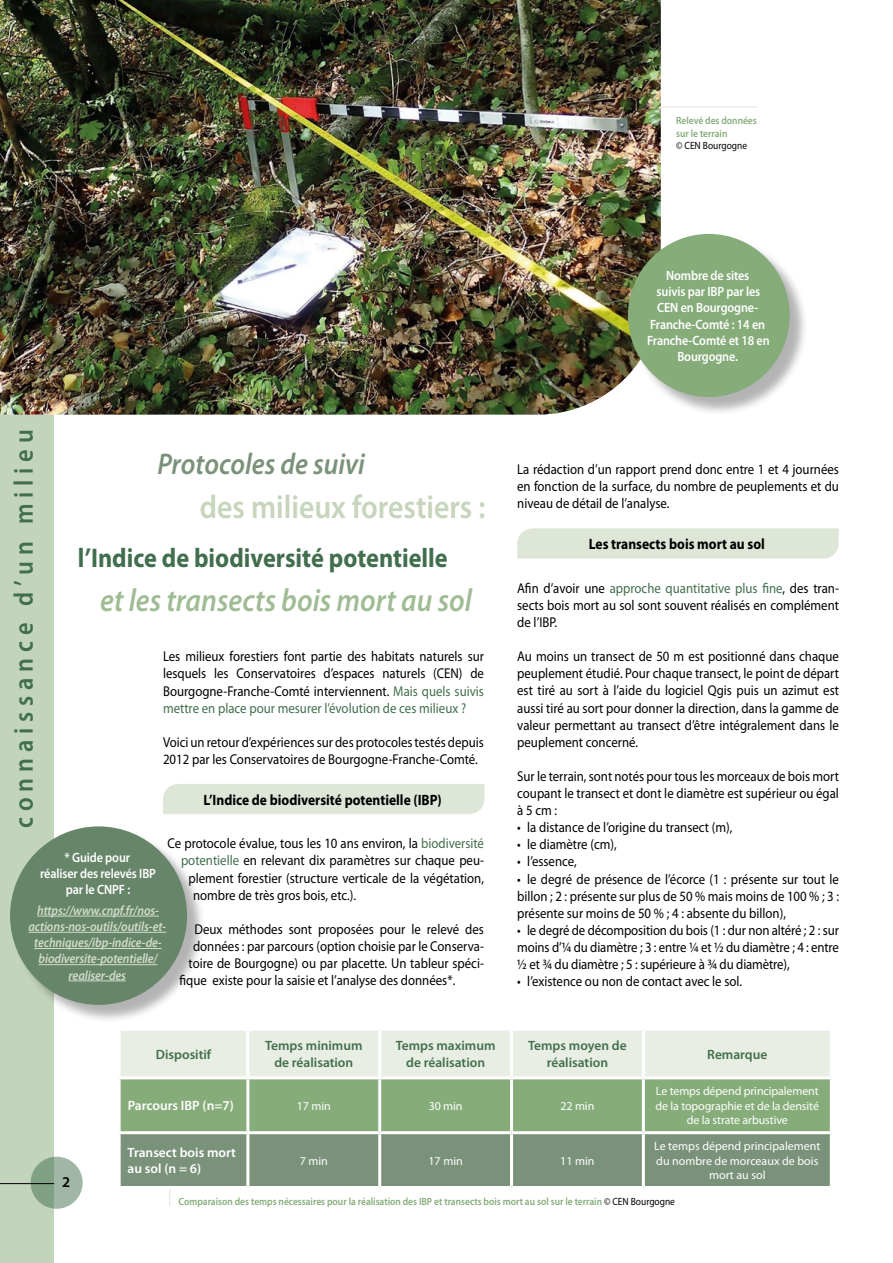
<style>
.page{position:relative;width:893px;height:1263px;background:#fff}
.page>*{position:absolute;margin:0;border:0;box-sizing:border-box;transform-origin:0 0}
.t1{font:600 33px "Myriad Pro";color:#c6d5bc;scale:.9 1}
.t2{font:italic 600 31.95px "Myriad Pro";color:#a0bc94;scale:.9 1}
.t3{font:italic 600 30px "Myriad Pro";color:#799279;scale:.9 1}
.t4{font:700 27px "Myriad Pro";color:#416e4d;scale:.9 1}
.t5{font:600 27px "Myriad Pro";letter-spacing:.24em;color:#416e4d;scale:.9 1}
.t6{font:700 15px "Myriad Pro";color:#000;scale:.9 1}
.t7{font:600 15px "Myriad Pro";color:#000}
.t8{font:14.25px/17.1px "Myriad Pro";color:#000;text-align:justify;scale:.9 1}
.t9{font:600 13.5px/16.2px "Myriad Pro";letter-spacing:-.01em;color:#fff;text-align:center;scale:.9 1}
.t10{font:italic 600 13.5px/16.2px "Myriad Pro";letter-spacing:-.01em;color:#d2ddca;text-align:center;scale:.9 1}
.t11{font:600 13.5px/16.2px "Myriad Pro";color:#416e4d;text-align:center}
.t12{font:600 13.5px/16.2px "Myriad Pro";letter-spacing:-.01em;color:#fff}
.t13{font:12px/14.4px "Myriad Pro";letter-spacing:-.01em;color:#fff;text-align:center}
.t14{font:600 10.5px/12.6px "Myriad Pro";color:#85ac79;scale:.9 1}
.t15{font:10.5px "Myriad Pro";color:#000;scale:.9 1}
.s1{color:#416e4d}
.s2{font-weight:400;color:#000}
</style>
<div class="page">
<hr style="left:169px;top:1114px;width:2px;height:92px;background:#e9eee5">
<hr style="left:580px;top:106px;width:177px;height:2px;background:#e9eee5">
<div style="left:0;top:0;width:54px;height:1263px;background:#c2d5bc"></div>
<svg style="left:31px;top:1157px;width:52px;height:52px;background:#94ad98"></svg>
<hr style="left:0;top:1183px;width:54px;height:1px;background:#000">
<div style="left:163px;top:784px;width:321px;height:30px;background:#dee6d7"></div>
<svg style="left:517px;top:528px;width:322px;height:31px;background:#dfe6d8"></svg>
<svg style="left:121px;top:1031px;width:709px;height:155px;background:#9fb79a"></svg>
<hr style="left:246px;top:1030px;width:3px;height:46px;background:#fff">
<hr style="left:378px;top:1030px;width:3px;height:46px;background:#fff">
<hr style="left:510px;top:1030px;width:3px;height:46px;background:#fff">
<hr style="left:642px;top:1030px;width:3px;height:46px;background:#fff">
<hr style="left:118px;top:1076px;width:130px;height:3px;background:#fff">
<hr style="left:248px;top:1076px;width:132px;height:3px;background:#fff">
<hr style="left:246px;top:1079px;width:3px;height:52px;background:#fff">
<hr style="left:380px;top:1076px;width:132px;height:3px;background:#fff">
<hr style="left:378px;top:1079px;width:3px;height:52px;background:#fff">
<hr style="left:512px;top:1076px;width:131px;height:3px;background:#fff">
<hr style="left:510px;top:1079px;width:3px;height:52px;background:#fff">
<hr style="left:643px;top:1076px;width:190px;height:3px;background:#fff">
<hr style="left:642px;top:1079px;width:3px;height:52px;background:#fff">
<hr style="left:118px;top:1131px;width:130px;height:3px;background:#fff">
<hr style="left:248px;top:1131px;width:132px;height:3px;background:#fff">
<hr style="left:246px;top:1134px;width:3px;height:52px;background:#fff">
<hr style="left:380px;top:1131px;width:132px;height:3px;background:#fff">
<hr style="left:378px;top:1134px;width:3px;height:52px;background:#fff">
<hr style="left:512px;top:1131px;width:131px;height:3px;background:#fff">
<hr style="left:510px;top:1134px;width:3px;height:52px;background:#fff">
<hr style="left:643px;top:1131px;width:190px;height:3px;background:#fff">
<hr style="left:642px;top:1134px;width:3px;height:52px;background:#fff">
<hr style="left:118px;top:1186px;width:130px;height:3px;background:#fff">
<img style="left:0;top:0;width:661px;height:415px">
<div style="left:630px;top:236px;width:179px;height:180px;background:#000;opacity:.3"></div>
<div style="left:628px;top:234px;width:162px;height:163px;background:#85ac79;border-radius:50%"></div>
<div style="left:12px;top:828px;width:194px;height:196px;background:#000;opacity:.3"></div>
<div style="left:10px;top:826px;width:177px;height:179px;background:#668569;border-radius:50%"></div>
<hr style="left:37px;top:916px;width:122px;height:1px;background:#d2ddca">
<hr style="left:29px;top:932px;width:137px;height:1px;background:#d2ddca">
<hr style="left:34px;top:948px;width:128px;height:1px;background:#d2ddca">
<hr style="left:39px;top:964px;width:119px;height:1px;background:#d2ddca">
<hr style="left:69px;top:980px;width:57px;height:1px;background:#d2ddca">
<p class="t14" style="left:676px;top:114px;width:91px">Relevé des données sur le terrain</p>
<p class="t15" style="left:676px;top:139px;width:80px">© CEN Bourgogne</p>
<h3 class="t5" style="left:6px;top:828px;width:444px;rotate:-90deg">connaissance d’un milieu</h3>
<h3 class="t3" style="left:157px;top:445px;width:232px">Protocoles de suivi</h3>
<h1 class="t1" style="left:200px;top:486px;width:319px">des milieux forestiers :</h1>
<h3 class="t4" style="left:78px;top:540px;width:412px">l’Indice de biodiversité potentielle</h3>
<h2 class="t2" style="left:100px;top:580px;width:415px">et les transects bois mort au sol</h2>
<p class="t8" style="left:163px;top:648px;width:358px">Les milieux forestiers font partie des habitats naturels sur lesquels les Conservatoires d’espaces naturels (CEN) de Bourgogne-Franche-Comté interviennent. <span class="s1">Mais quels suivis mettre en place pour mesurer l’évolution de ces milieux ?</span></p>
<p class="t8" style="left:163px;top:733px;width:358px">Voici un retour d’expériences sur des protocoles testés depuis<br>2012 par les Conservatoires de Bourgogne-Franche-Comté.</p>
<p class="t6" style="left:203px;top:790px;width:266px">L’Indice de biodiversité potentielle (IBP)</p>
<p class="t8" style="left:167px;top:835px;width:353px">Ce protocole évalue, tous les 10 ans environ, la <span class="s1">biodiversité</span></p>
<p class="t8" style="left:181px;top:852px;width:338px"><span class="s1">potentielle</span> en relevant dix paramètres sur chaque peu-</p>
<p class="t8" style="left:188px;top:869px;width:330px">plement forestier (structure verticale de la végétation,</p>
<p class="t8" style="left:193px;top:886px;width:183px">nombre de très gros bois, etc.).</p>
<p class="t8" style="left:194px;top:920px;width:323px">Deux méthodes sont proposées pour le relevé des</p>
<p class="t8" style="left:193px;top:937px;width:325px">données : par parcours (option choisie par le Conserva-</p>
<p class="t8" style="left:188px;top:954px;width:330px">toire de Bourgogne) ou par placette. Un tableur spéci-</p>
<p class="t8" style="left:179px;top:972px;width:308px">fique existe pour la saisie et l’analyse des données*.</p>
<p class="t9" style="left:40px;top:849px;width:130px">* Guide pour<br>réaliser des relevés IBP par le CNPF :</p>
<p class="t10" style="left:29px;top:902px;width:154px">https://www.cnpf.fr/nos&shy;actions-nos-outils/outils-et&shy;techniques/ibp-indice-de&shy;biodiversite-potentielle/ realiser-des</p>
<p class="t9" style="left:647px;top:267px;width:138px">Nombre de sites<br>suivis par IBP par les<br>CEN en Bourgogne-<br>Franche-Comté : 14 en<br>Franche-Comté et 18 en<br>Bourgogne.</p>
<p class="t8" style="left:517px;top:461px;width:359px">La rédaction d’un rapport prend donc entre 1 et 4 journées en fonction de la surface, du nombre de peuplements et du niveau de détail de l’analyse.</p>
<p class="t6" style="left:589px;top:534px;width:197px">Les transects bois mort au sol</p>
<p class="t8" style="left:517px;top:579px;width:359px">Afin d’avoir une <span class="s1">approche quantitative plus fine</span>, des tran&shy;sects bois mort au sol sont souvent réalisés en complément de l’IBP.</p>
<p class="t8" style="left:517px;top:648px;width:359px">Au moins un transect de 50 m est positionné dans chaque peuplement étudié. Pour chaque transect, le point de départ est tiré au sort à l’aide du logiciel Qgis puis un azimut est aussi tiré au sort pour donner la direction, dans la gamme de valeur permettant au transect d’être intégralement dans le peuplement concerné.</p>
<p class="t8" style="left:517px;top:767px;width:359px">Sur le terrain, sont notés pour tous les morceaux de bois mort coupant le transect et dont le diamètre est supérieur ou égal à 5 cm :</p>
<p class="t8" style="left:517px;top:819px;width:241px">• la distance de l’origine du transect (m),</p>
<p class="t8" style="left:517px;top:836px;width:112px">• le diamètre (cm),</p>
<p class="t8" style="left:517px;top:853px;width:68px">• l’essence,</p>
<p class="t8" style="left:517px;top:870px;width:359px">• le degré de présence de l’écorce (1 : présente sur tout le billon ; 2 : présente sur plus de 50 % mais moins de 100 % ; 3 : présente sur moins de 50 % ; 4 : absente du billon),</p>
<p class="t8" style="left:517px;top:921px;width:359px">• le degré de décomposition du bois (1 : dur non altéré ; 2 : sur moins d’1/4 du diamètre ; 3 : entre 1/4 et 1/2 du diamètre ; 4 : entre ½ et 3/4 du diamètre ; 5 : supérieure à 3/4 du diamètre),</p>
<p class="t8" style="left:517px;top:973px;width:251px">• l’existence ou non de contact avec le sol.</p>
<p class="t7" style="left:62px;top:1173px;width:10px">2</p>
<p class="t11" style="left:156px;top:1045px;width:57px">Dispositif</p>
<p class="t11" style="left:265px;top:1037px;width:99px">Temps minimum de réalisation</p>
<p class="t11" style="left:396px;top:1037px;width:101px">Temps maximum de réalisation</p>
<p class="t11" style="left:528px;top:1037px;width:100px">Temps moyen de réalisation</p>
<p class="t11" style="left:707px;top:1045px;width:62px">Remarque</p>
<p class="t12" style="left:128px;top:1097px;width:108px">Parcours IBP (n=7)</p>
<p class="t13" style="left:297px;top:1098px;width:35px">17 min</p>
<p class="t13" style="left:429px;top:1098px;width:35px">30 min</p>
<p class="t13" style="left:561px;top:1098px;width:35px">22 min</p>
<p class="t13" style="left:656px;top:1084px;width:165px">Le temps dépend principalement de la topographie et de la densité de la strate arbustive</p>
<p class="t12" style="left:128px;top:1144px;width:110px">Transect bois mort au sol (n = 6)</p>
<p class="t13" style="left:300px;top:1153px;width:30px">7 min</p>
<p class="t13" style="left:428px;top:1153px;width:36px">17 min</p>
<p class="t13" style="left:560px;top:1153px;width:36px">11 min</p>
<p class="t13" style="left:654px;top:1139px;width:168px">Le temps dépend principalement du nombre de morceaux de bois mort au sol</p>
<p class="t14" style="left:179px;top:1195px;width:553px">Comparaison des temps nécessaires pour la réalisation des IBP et transects bois mort au sol sur le terrain <span class="s2">© CEN Bourgogne</span></p>
</div>
